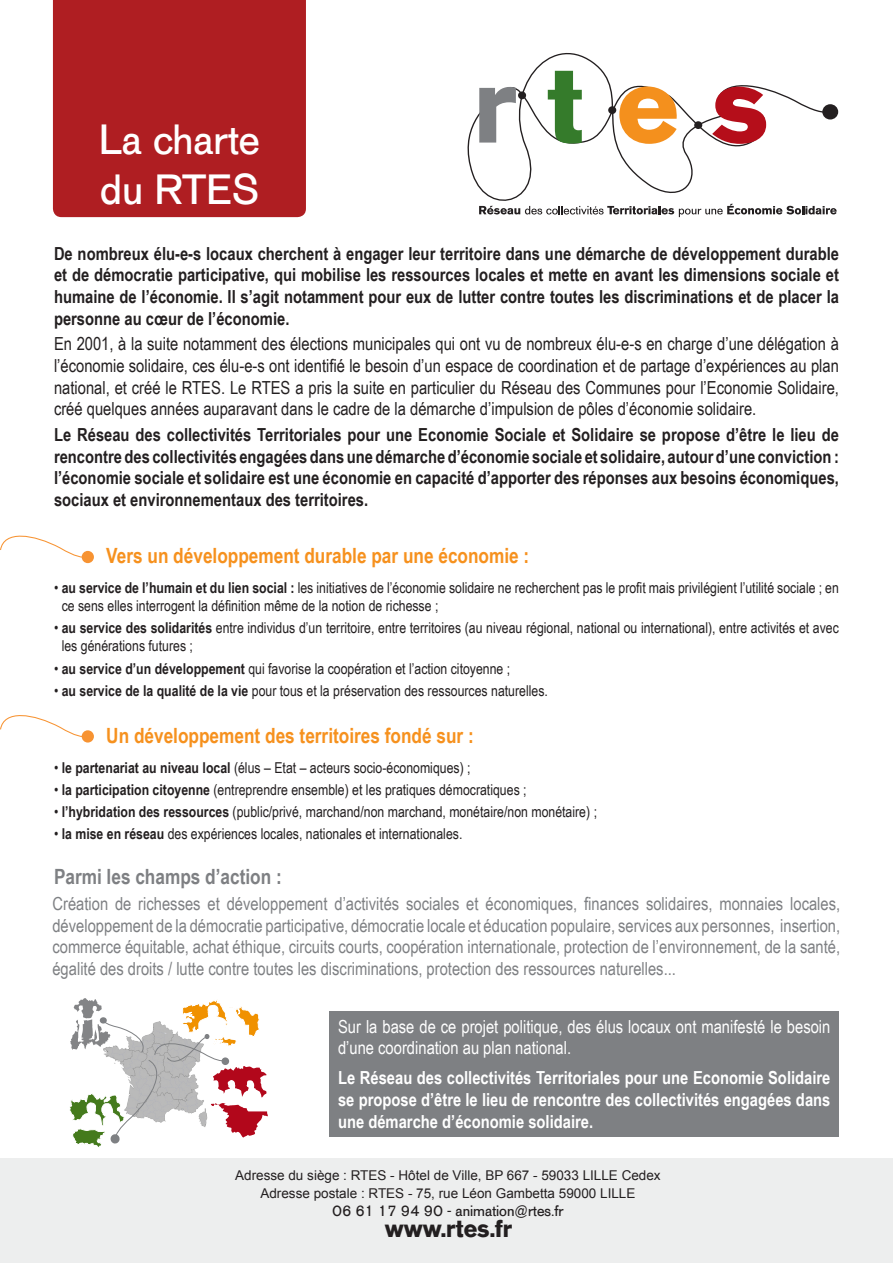
<style>
.page{position:relative;width:893px;height:1263px;background:#fff}
.page>*{position:absolute;margin:0;border:0;box-sizing:border-box;transform-origin:0 0}
.t1{font:42px "AG Old Face";color:#fff}
.t2{font:700 24px "AG Old Face";color:#231f20}
.t3{font:700 21px "Arial Narrow";color:#f6911e}
.t4{font:700 21px "Arial Narrow";color:#7e8083}
.t5{font:700 18px/21.6px "Arial Narrow";color:#231f20;text-align:justify}
.t6{font:18px/21.6px "Arial Narrow";color:#7e8083;text-align:justify}
.t7{font:18px/21.6px "Arial Narrow";color:#231f20;text-align:justify}
.t8{font:700 18px/21.6px "Arial Narrow";color:#fff;text-align:justify}
.t9{font:18px/21.6px "Arial Narrow";color:#fff}
.t10{font:15px/18px "Arial Narrow";color:#231f20}
.t11{font:15px "AG Old Face";color:#231f20}
.t12{font:13.5px "Arial";color:#231f20}
.s1{font-weight:700}
</style>
<div class="page">
<svg style="left:468px;top:53px;width:281px;height:151px"></svg>
<div style="left:608px;top:106px;width:8px;height:8px;background:#231f20;border-radius:50%"></div>
<div style="left:518px;top:91px;width:8px;height:8px;background:#231f20;border-radius:50%"></div>
<div style="left:694px;top:121px;width:8px;height:8px;background:#231f20;border-radius:50%"></div>
<div style="left:822px;top:104px;width:16px;height:16px;background:#231f20;border-radius:50%"></div>
<svg style="left:479px;top:87px;width:37px;height:56px"></svg>
<svg style="left:548px;top:71px;width:34px;height:73px"></svg>
<svg style="left:619px;top:86px;width:58px;height:58px"></svg>
<svg style="left:712px;top:78px;width:120px;height:66px"></svg>
<svg style="left:479px;top:204px;width:358px;height:13px"></svg>
<div style="left:53px;top:0;width:253px;height:217px;background:#af1e22"></div>
<div style="left:82px;top:551px;width:12px;height:12px;background:#f79332;border-radius:50%"></div>
<svg style="left:0;top:536px;width:89px;height:22px"></svg>
<div style="left:82px;top:730px;width:12px;height:12px;background:#f79332;border-radius:50%"></div>
<svg style="left:0;top:715px;width:89px;height:22px"></svg>
<div style="left:330px;top:1011px;width:509px;height:125px;background:#7e8083"></div>
<svg style="left:70px;top:998px;width:198px;height:149px"></svg>
<div style="left:0;top:1159px;width:893px;height:104px;background:#edeeee"></div>
<p class="t1" style="left:99px;top:115px;width:163px">La charte</p>
<p class="t1" style="left:100px;top:165px;width:160px">du RTES</p>
<p class="t5" style="left:54px;top:242px;width:786px">De nombreux élu-e-s locaux cherchent à engager leur territoire dans une démarche de développement durable et de démocratie participative, qui mobilise les ressources locales et mette en avant les dimensions sociale et humaine de l’économie. Il s’agit notamment pour eux de lutter contre toutes les discriminations et de placer la personne au cœur de l’économie.</p>
<p class="t7" style="left:54px;top:333px;width:786px">En 2001, à la suite notamment des élections municipales qui ont vu de nombreux élu-e-s en charge d’une délégation à l’économie solidaire, ces élu-e-s ont identifié le besoin d’un espace de coordination et de partage d’expériences au plan national, et créé le RTES. Le RTES a pris la suite en particulier du Réseau des Communes pour l’Economie Solidaire, créé quelques années auparavant dans le cadre de la démarche d’impulsion de pôles d’économie solidaire.</p>
<p class="t5" style="left:54px;top:423px;width:786px">Le Réseau des collectivités Territoriales pour une Economie Sociale et Solidaire se propose d’être le lieu de rencontre des collectivités engagées dans une démarche d’économie sociale et solidaire, autour d’une conviction : l’économie sociale et solidaire est une économie en capacité d’apporter des réponses aux besoins économiques, sociaux et environnementaux des territoires.</p>
<p class="t3" style="left:106px;top:540px;width:425px">Vers un développement durable par une économie :</p>
<p class="t10" style="left:62px;top:578px;width:779px;text-indent:-8px">• <span class="s1">au service de l’humain et du lien social :</span> les initiatives de l’économie solidaire ne recherchent pas le profit mais privilégient l’utilité sociale ; en ce sens elles interrogent la définition même de la notion de richesse ;</p>
<p class="t10" style="left:62px;top:618px;width:779px;text-indent:-8px">• <span class="s1">au service des solidarités</span> entre individus d’un territoire, entre territoires (au niveau régional, national ou international), entre activités et avec les générations futures ;</p>
<p class="t10" style="left:54px;top:659px;width:458px">• <span class="s1">au service d’un développement</span> qui favorise la coopération et l’action citoyenne ;</p>
<p class="t10" style="left:54px;top:681px;width:495px">• <span class="s1">au service de la qualité de la vie</span> pour tous et la préservation des ressources naturelles.</p>
<p class="t3" style="left:106px;top:719px;width:369px">Un développement des territoires fondé sur :</p>
<p class="t10" style="left:54px;top:758px;width:418px">• <span class="s1">le partenariat au niveau local</span> (élus – Etat – acteurs socio-économiques) ;</p>
<p class="t10" style="left:54px;top:780px;width:474px">• <span class="s1">la participation citoyenne</span> (entreprendre ensemble) et les pratiques démocratiques ;</p>
<p class="t10" style="left:54px;top:802px;width:545px">• <span class="s1">l’hybridation des ressources</span> (public/privé, marchand/non marchand, monétaire/non monétaire) ;</p>
<p class="t10" style="left:54px;top:824px;width:410px">• <span class="s1">la mise en réseau</span> des expériences locales, nationales et internationales.</p>
<p class="t4" style="left:54px;top:860px;width:229px">Parmi les champs d’action :</p>
<p class="t6" style="left:52px;top:892px;width:789px">Création de richesses et développement d’activités sociales et économiques, finances solidaires, monnaies locales, développement de la démocratie participative, démocratie locale et éducation populaire, services aux personnes, insertion, commerce équitable, achat éthique, circuits courts, coopération internationale, protection de l’environnement, de la santé, égalité des droits / lutte contre toutes les discriminations, protection des ressources naturelles...</p>
<p class="t9" style="left:338px;top:1015px;width:494px">Sur la base de ce projet politique, des élus locaux ont manifesté le besoin d’une coordination au plan national.</p>
<p class="t8" style="left:338px;top:1066px;width:494px">Le Réseau des collectivités Territoriales pour une Economie Solidaire se propose d’être le lieu de rencontre des collectivités engagées dans une démarche d’économie solidaire.</p>
<p class="t12" style="left:235px;top:1167px;width:427px">Adresse du siège : RTES - Hôtel de Ville, BP 667 - 59033 LILLE Cedex</p>
<p class="t12" style="left:260px;top:1185px;width:376px">Adresse postale : RTES - 75, rue Léon Gambetta 59000 LILLE</p>
<p class="t11" style="left:332px;top:1202px;width:233px">06 61 17 94 90 - animation@rtes.fr</p>
<p class="t2" style="left:385px;top:1214px;width:129px">www.rtes.fr</p>
</div>
